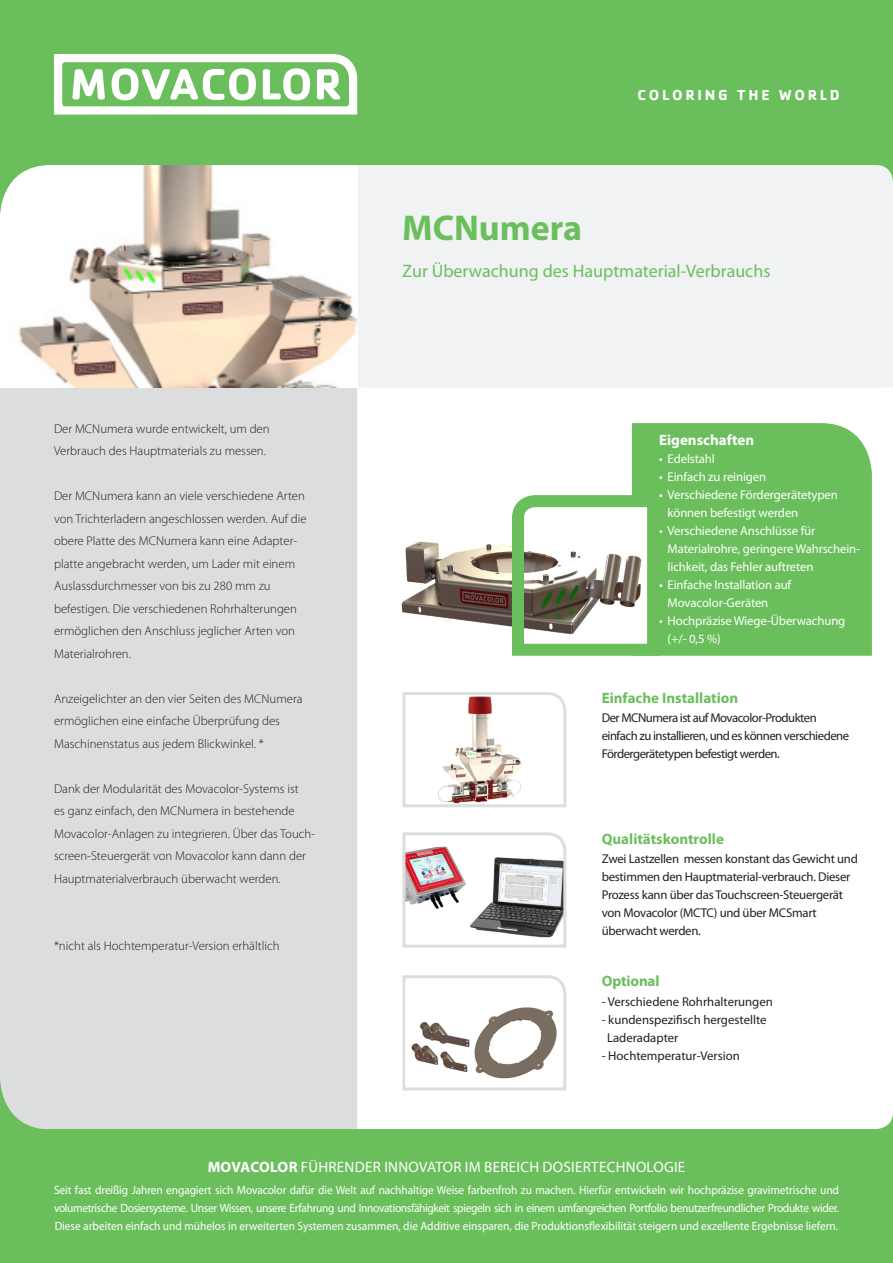
<style>
.page{position:relative;width:893px;height:1263px;background:#fff}
.page>*{position:absolute;margin:0;border:0;box-sizing:border-box;transform-origin:0 0}
.t1{font:700 36px "Myriad Pro";color:#6abf5c}
.t2{font:18px "Myriad Pro";color:#6abf5c}
.t3{font:15px "Myriad Pro";letter-spacing:.02em;color:#fff}
.t4{font:700 15px "Myriad Pro";color:#6abf5c}
.t5{font:700 15px "Cachet Std";letter-spacing:.18em;color:#fff}
.t6{font:700 15px "Myriad Pro";color:#fff}
.t7{font:300 12.75px/22.5px "Myriad Pro";color:#231f20}
.t8{font:12.75px/18px "Myriad Pro";letter-spacing:-.01em;color:#fff}
.t9{font:12.75px/18px "Myriad Pro";letter-spacing:-.02em;color:#231f20}
.t10{font:12.75px/18px "Myriad Pro";letter-spacing:-.04em;color:#231f20}
.t11{font:12.75px/18px "Myriad Pro";color:#231f20}
.t12{font:12px/18px "Myriad Pro";color:#fff;text-align:justify;scale:.95 1}
.s1{font-weight:700}
</style>
<div class="page">
<div style="left:0;top:0;width:893px;height:165px;background:#6abf5c"></div>
<div style="left:0;top:1077px;width:893px;height:186px;background:#6abf5c"></div>
<div style="left:334px;top:1055px;width:559px;height:74px;background:#fff;border-radius:17px"></div>
<div style="left:632px;top:423px;width:240px;height:233px;background:#6abf5c"></div>
<div style="left:0;top:388px;width:357px;height:741px;background:#dcdddf"></div>
<div style="left:357px;top:165px;width:536px;height:222px;background:#f1f2f3"></div>
<svg style="left:0;top:1078px;width:51px;height:51px"></svg>
<svg style="left:402px;top:975px;width:165px;height:116px"></svg>
<svg style="left:402px;top:692px;width:165px;height:115px"></svg>
<svg style="left:402px;top:832px;width:165px;height:116px"></svg>
<img style="left:438px;top:696px;width:84px;height:107px">
<img style="left:402px;top:541px;width:104px;height:85px">
<svg style="left:506px;top:489px;width:159px;height:167px"></svg>
<img style="left:18px;top:216px;width:339px;height:172px">
<svg style="left:0;top:54px;width:357px;height:162px"></svg>
<img style="left:406px;top:983px;width:152px;height:101px">
<p class="t5" style="left:638px;top:85px;width:204px">COLORING THE WORLD</p>
<p class="t7" style="left:54px;top:417px;width:217px">Der MCNumera wurde entwickelt, um den</p>
<p class="t7" style="left:54px;top:440px;width:214px">Verbrauch des Hauptmaterials zu messen.</p>
<p class="t7" style="left:54px;top:485px;width:254px">Der MCNumera kann an viele verschiedene Arten von Trichterladern angeschlossen werden. Auf die obere Platte des MCNumera kann eine Adapter&shy;platte angebracht werden, um Lader mit einem</p>
<p class="t7" style="left:54px;top:575px;width:244px">Auslassdurchmesser von bis zu 280 mm zu befestigen. Die verschiedenen Rohrhalterungen ermöglichen den Anschluss jeglicher Arten von Materialrohren.</p>
<p class="t7" style="left:54px;top:687px;width:250px">Anzeigelichter an den vier Seiten des MCNumera ermöglichen eine einfache Überprüfung des<br>Maschinenstatus aus jedem Blickwinkel. *</p>
<p class="t7" style="left:54px;top:777px;width:263px">Dank der Modularität des Movacolor-Systems ist<br>es ganz einfach, den MCNumera in bestehende Movacolor-Anlagen zu integrieren. Über das Touch&shy;screen-Steuergerät von Movacolor kann dann der Hauptmaterialverbrauch überwacht werden.</p>
<p class="t7" style="left:54px;top:935px;width:227px">*nicht als Hochtemperatur-Version erhältlich</p>
<p class="t1" style="left:402px;top:207px;width:181px">MCNumera</p>
<p class="t2" style="left:402px;top:261px;width:370px">Zur Überwachung des Hauptmaterial-Verbrauchs</p>
<p class="t6" style="left:659px;top:431px;width:97px">Eigenschaften</p>
<p class="t8" style="left:659px;top:450px;width:57px">• Edelstahl</p>
<p class="t8" style="left:659px;top:468px;width:109px">• Einfach zu reinigen</p>
<p class="t8" style="left:668px;top:486px;width:172px;text-indent:-9px">• Verschiedene Fördergerätetypen können befestigt werden</p>
<p class="t8" style="left:659px;top:522px;width:158px">• Verschiedene Anschlüsse für</p>
<p class="t8" style="left:668px;top:540px;width:194px">Materialrohre, geringere Wahrschein&shy;lichkeit, das Fehler auftreten</p>
<p class="t8" style="left:668px;top:576px;width:125px;text-indent:-9px">• Einfache Installation auf<br>Movacolor-Geräten</p>
<p class="t8" style="left:668px;top:612px;width:179px;text-indent:-9px">• Hochpräzise Wiege-Überwachung (+/- 0,5 %)</p>
<p class="t4" style="left:602px;top:690px;width:138px">Einfache Installation</p>
<p class="t10" style="left:602px;top:709px;width:249px">Der MCNumera ist auf Movacolor-Produkten einfach zu installieren, und es können verschiedene<br>Fördergerätetypen befestigt werden.</p>
<p class="t4" style="left:602px;top:830px;width:124px">Qualitätskontrolle</p>
<p class="t9" style="left:602px;top:850px;width:258px">Zwei Lastzellen messen konstant das Gewicht und bestimmen den Hauptmaterial-verbrauch. Dieser Prozess kann über das Touchscreen-Steuergerät von Movacolor (MCTC) und über MCSmart</p>
<p class="t9" style="left:602px;top:922px;width:101px">überwacht werden.</p>
<p class="t4" style="left:602px;top:973px;width:59px">Optional</p>
<p class="t11" style="left:602px;top:993px;width:173px">- Verschiedene Rohrhalterungen</p>
<p class="t11" style="left:607px;top:1011px;width:161px;text-indent:-5px">- kundenspezifisch hergestellte<br>Laderadapter</p>
<p class="t11" style="left:602px;top:1047px;width:140px">- Hochtemperatur-Version</p>
<p class="t3" style="left:208px;top:1158px;width:479px"><span class="s1">MOVACOLOR</span> FÜHRENDER INNOVATOR IM BEREICH DOSIERTECHNOLOGIE</p>
<p class="t12" style="left:54px;top:1181px;width:828px">Seit fast dreißig Jahren engagiert sich Movacolor dafür die Welt auf nachhaltige Weise farbenfroh zu machen. Hierfür entwickeln wir hochpräzise gravimetrische und volumetrische Dosiersysteme. Unser Wissen, unsere Erfahrung und Innovationsfähigkeit spiegeln sich in einem umfangreichen Portfolio benutzerfreundlicher Produkte wider.<br>Diese arbeiten einfach und mühelos in erweiterten Systemen zusammen, die Additive einsparen, die Produktionsflexibilität steigern und exzellente Ergebnisse liefern.</p>
</div>
